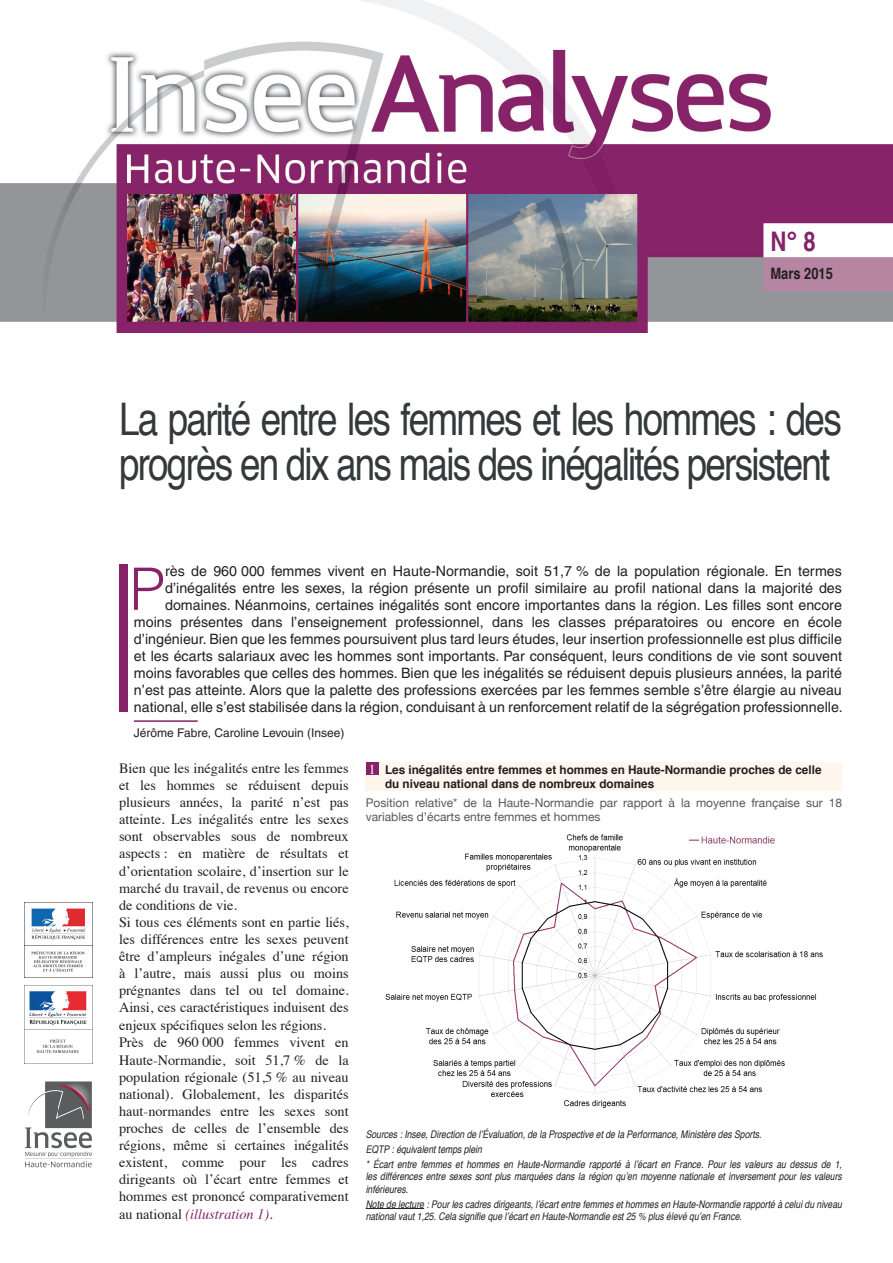
<style>
.page{position:relative;width:893px;height:1263px;background:#fff}
.page>*{position:absolute;margin:0;border:0;box-sizing:border-box;transform-origin:0 0}
.t1{font:300 58.5px "Helvetica";color:#862268}
.t2{font:condensed 45px/45px "Helvetica";letter-spacing:-.04em;color:#34393a}
.t3{font:700 condensed 27px "Helvetica";color:#862268}
.t4{font:700 condensed 15.75px "Helvetica";color:#231f20}
.t5{font:14.25px/17.1px "Helvetica";color:#231f20;text-align:right}
.t6{font:14.25px/17.1px "Times";color:#231f20}
.t7{font:13.5px "Times";color:#fff}
.t8{font:12px/14.4px "Helvetica Neue";color:#57585a}
.t9{font:700 12px/14.4px "Helvetica";color:#231f20}
.t10{font:12px "Helvetica";color:#231f20}
.t11{font:italic condensed 10.5px/15px "Helvetica";color:#231f20}
.s1{font-style:italic;color:#862268}
</style>
<div class="page">
<div style="left:366px;top:762px;width:476px;height:28px;background:#fef5ed"></div>
<div style="left:119px;top:564px;width:9px;height:148px;background:#862268"></div>
<hr style="left:134px;top:720px;width:64px;height:2px;background:#862268">
<div style="left:366px;top:762px;width:12px;height:13px;background:#862268"></div>
<img style="left:0;top:0;width:893px;height:333px">
<img style="left:25px;top:1081px;width:67px;height:87px">
<hr style="left:366px;top:1208px;width:58px;height:1px;background:#231f20">
<img style="left:25px;top:985px;width:68px;height:78px">
<img style="left:385px;top:834px;width:438px;height:274px">
<img style="left:25px;top:902px;width:68px;height:75px">
<h3 class="t3" style="left:770px;top:224px;width:47px">N° 8</h3>
<p class="t4" style="left:770px;top:263px;width:64px">Mars 2015</p>
<h2 class="t2" style="left:119px;top:395px;width:724px">La parité entre les femmes et les hommes : des progrès en dix ans mais des inégalités persistent</h2>
<p class="t5" style="left:134px;top:562px;width:710px">rès de 960 000 femmes vivent en Haute-Normandie, soit 51,7 % de la population régionale. En termes d’inégalités entre les sexes, la région présente un profil similaire au profil national dans la majorité des domaines. Néanmoins, certaines inégalités sont encore importantes dans la région. Les filles sont encore moins présentes dans l’enseignement professionnel, dans les classes préparatoires ou encore en école d’ingénieur. Bien que les femmes poursuivent plus tard leurs études, leur insertion professionnelle est plus difficile et les écarts salariaux avec les hommes sont importants. Par conséquent, leurs conditions de vie sont souvent moins favorables que celles des hommes. Bien que les inégalités se réduisent depuis plusieurs années, la parité n’est pas atteinte. Alors que la palette des professions exercées par les femmes semble s’être élargie au niveau national, elle s’est stabilisée dans la région, conduisant à un renforcement relatif de la ségrégation professionnelle.</p>
<p class="t10" style="left:134px;top:726px;width:212px">Jérôme Fabre, Caroline Levouin (Insee)</p>
<p class="t6" style="left:119px;top:758px;width:231px">Bien que les inégalités entre les femmes et les hommes se réduisent depuis plusieurs années, la parité n’est pas atteinte. Les inégalités entre les sexes sont observables sous de nombreux aspects : en matière de résultats et d’orientation scolaire, d’insertion sur le marché du travail, de revenus ou encore de conditions de vie.<br>Si tous ces éléments sont en partie liés, les différences entre les sexes peuvent être d’ampleurs inégales d’une région à l’autre, mais aussi plus ou moins prégnantes dans tel ou tel domaine.<br>Ainsi, ces caractéristiques induisent des enjeux spécifiques selon les régions.<br>Près de 960 000 femmes vivent en Haute-Normandie, soit 51,7 % de la population régionale (51,5 % au niveau national). Globalement, les disparités haut-normandes entre les sexes sont proches de celles de l’ensemble des régions, même si certaines inégalités existent, comme pour les cadres dirigeants où l’écart entre femmes et hommes est prononcé comparativement au national <span class="s1">(illustration 1)</span>.</p>
<p class="t7" style="left:369px;top:756px;width:8px">1</p>
<h1 class="t1" style="left:129px;top:542px;width:37px">P</h1>
<p class="t9" style="left:385px;top:762px;width:438px">Les inégalités entre femmes et hommes en Haute-Normandie proches de celle du niveau national dans de nombreux domaines</p>
<p class="t8" style="left:366px;top:795px;width:478px">Position relative* de la Haute-Normandie par rapport à la moyenne française sur 18 variables d’écarts entre femmes et hommes</p>
<p class="t11" style="left:366px;top:1126px;width:480px">Sources :Insee,Direction de l’Évaluation,de la Prospective etde la Performance,Ministère des Sports.<br>EQTP :équivalenttemps plein<br>* Écart entre femmes et hommes en Haute-Normandie rapporté à l’écart en France. Pour les valeurs au dessus de 1,</p>
<p class="t11" style="left:366px;top:1170px;width:480px;line-height:12.6px">les différences entre sexes sont plus marquées dans la région qu’en moyenne nationale et inversement pour les valeurs inférieures.</p>
<p class="t11" style="left:366px;top:1197px;width:480px;line-height:12.6px">Note de lecture :Pourles cadres dirigeants,l’écartentre femmes ethommes en Haute-Normandie rapporté à celuidu niveau nationalvaut1,25.Cela signifie que l’écarten Haute-Normandie est25 % plus élevé qu’en France.</p>
</div>
